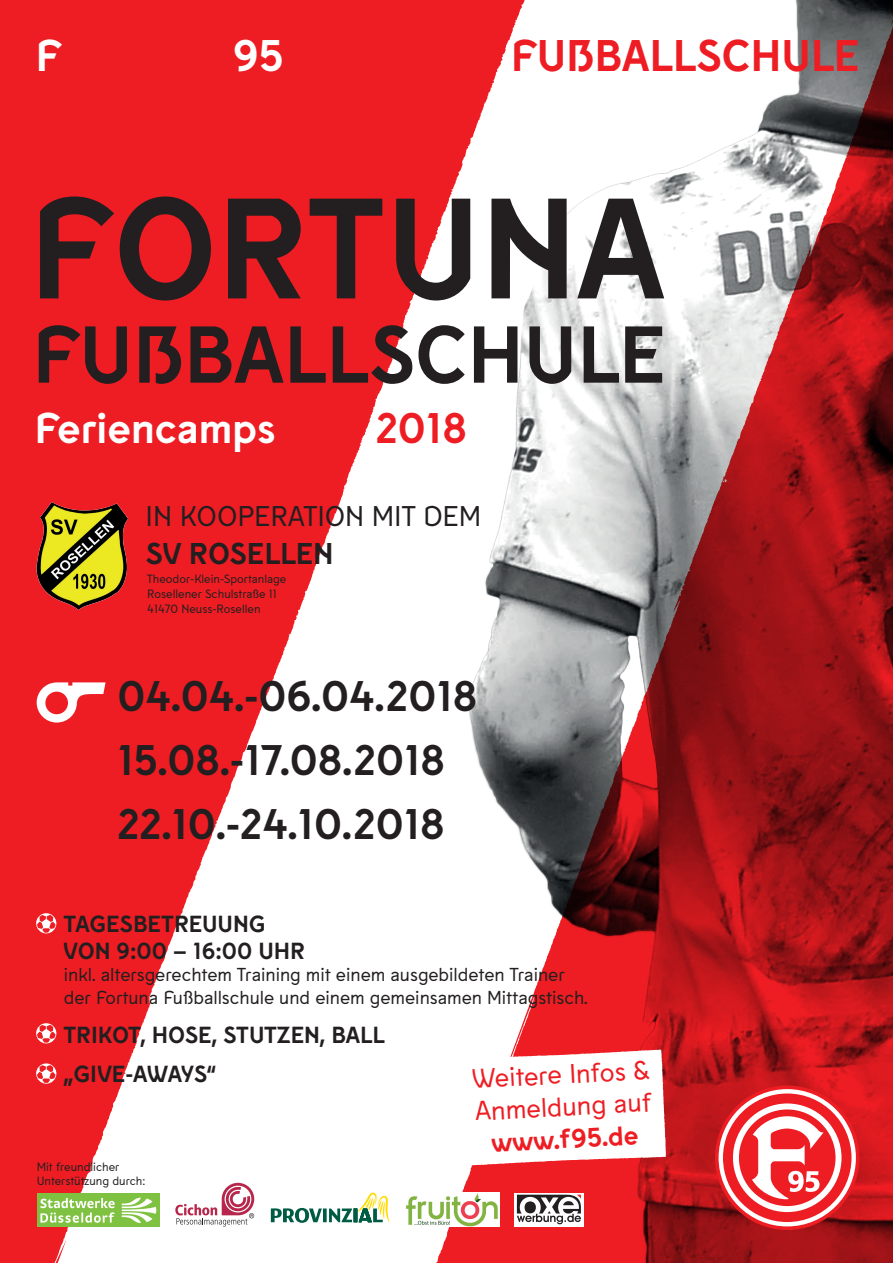
<style>
.page{position:relative;width:893px;height:1263px;background:#ee1d23}
.page>*{position:absolute;margin:0;border:0;box-sizing:border-box;transform-origin:0 0}
.t1{font:700 142.5px "Fortuna Sans";letter-spacing:.01em;color:#231f20}
.t2{font:700 80.32px "Fortuna Sans";color:#231f20}
.t3{font:700 44.25px "Fortuna Sans";color:#ee1d23}
.t4{font:700 44.25px "Fortuna Sans";color:#fff}
.t5{font:700 42.75px/63.8px "Fortuna Sans";color:#231f20}
.t6{font:700 42.75px "Fortuna Sans";color:#fff}
.t7{font:700 42.75px "Fortuna Sans";color:#ee1d23}
.t8{font:700 30px "Fortuna Sans";color:#231f20}
.t9{font:28.5px "Fortuna Sans";color:#231f20}
.t10{font:26.85px/32.2px "Fortuna Sans";color:#ee1d23}
.t11{font:700 26.85px "Fortuna Sans";color:#ee1d23}
.t12{font:700 23.25px/27px "Fortuna Sans";color:#231f20}
.t13{font:18.75px/22.5px "Fortuna Sans";color:#231f20}
.t14{font:12px/15px "Fortuna Sans";color:#231f20}
</style>
<div class="page">
<svg style="left:54px;top:178px;width:403px;height:1085px"></svg>
<img style="left:457px;top:0;width:436px;height:1263px">
<svg style="left:715px;top:1085px;width:144px;height:145px"></svg>
<svg style="left:719px;top:1089px;width:137px;height:137px;background:#fdf1f1"></svg>
<div style="left:723px;top:1093px;width:128px;height:129px;background:#ee1d23;border-radius:50%"></div>
<div style="left:733px;top:1103px;width:108px;height:109px;background:#fff;border-radius:50%"></div>
<div style="left:739px;top:1109px;width:96px;height:97px;background:#ee1d23;border-radius:50%"></div>
<svg style="left:752px;top:1116px;width:72px;height:83px"></svg>
<svg style="left:37px;top:682px;width:69px;height:40px"></svg>
<svg style="left:459px;top:1049px;width:207px;height:117px;background:#fcedee"></svg>
<svg style="left:36px;top:913px;width:20px;height:20px"></svg>
<svg style="left:36px;top:1023px;width:20px;height:20px"></svg>
<svg style="left:36px;top:1063px;width:20px;height:21px"></svg>
<img style="left:36px;top:500px;width:92px;height:114px">
<svg style="left:37px;top:1194px;width:122px;height:33px;background:#9dd06e"></svg>
<div style="left:175px;top:1182px;width:80px;height:45px;background:#fff"></div>
<svg style="left:175px;top:1183px;width:79px;height:43px"></svg>
<img style="left:406px;top:1192px;width:93px;height:35px">
<svg style="left:514px;top:1192px;width:70px;height:34px"></svg>
<svg style="left:517px;top:1195px;width:64px;height:29px;background:#9b9899"></svg>
<div style="left:270px;top:1191px;width:120px;height:32px;background:#fff"></div>
<svg style="left:271px;top:1192px;width:118px;height:31px"></svg>
<h3 class="t4" style="left:36px;top:20px;width:27px">F</h3>
<h3 class="t4" style="left:233px;top:20px;width:52px">95</h3>
<h3 class="t3" style="left:511px;top:20px;width:350px">FUßBALLSCHULE</h3>
<h1 class="t1" style="left:28px;top:136px;width:638px">FORTUNA</h1>
<h2 class="t2" style="left:32px;top:291px;width:635px">FUßBALLSCHULE</h2>
<h3 class="t6" style="left:35px;top:394px;width:243px">Feriencamps</h3>
<h3 class="t7" style="left:376px;top:394px;width:93px">2018</h3>
<h3 class="t9" style="left:146px;top:495px;width:337px">IN KOOPERATION MIT DEM</h3>
<h3 class="t8" style="left:146px;top:529px;width:189px">SV ROSELLEN</h3>
<p class="t14" style="left:147px;top:571px;width:141px">Theodor-Klein-Sportanlage<br>Rosellener Schulstraße 11<br>41470 Neuss-Rosellen</p>
<h3 class="t5" style="left:117px;top:662px;width:362px">04.04.-06.04.2018<br>15.08.-17.08.2018<br>22.10.-24.10.2018</h3>
<p class="t12" style="left:64px;top:909px;width:243px">TAGESBETREUUNG<br>VON 9:00 – 16:00 UHR</p>
<p class="t13" style="left:64px;top:963px;width:525px">inkl. altersgerechtem Training mit einem ausgebildeten Trainer der Fortuna Fußballschule und einem gemeinsamen Mittagstisch.</p>
<p class="t12" style="left:64px;top:1014px;width:322px;line-height:39px">TRIKOT, HOSE, STUTZEN, BALL „GIVE-AWAYS“</p>
<h3 class="t10" style="left:472px;top:1062px;width:179px;rotate:-3deg">Weitere Infos &amp;<br>Anmeldung auf</h3>
<h3 class="t11" style="left:490px;top:1121px;width:149px;rotate:-3deg">www.f95.de</h3>
<p class="t14" style="left:37px;top:1159px;width:110px;line-height:13.5px">Mit freundlicher<br>Unterstützung durch:</p>
</div>
